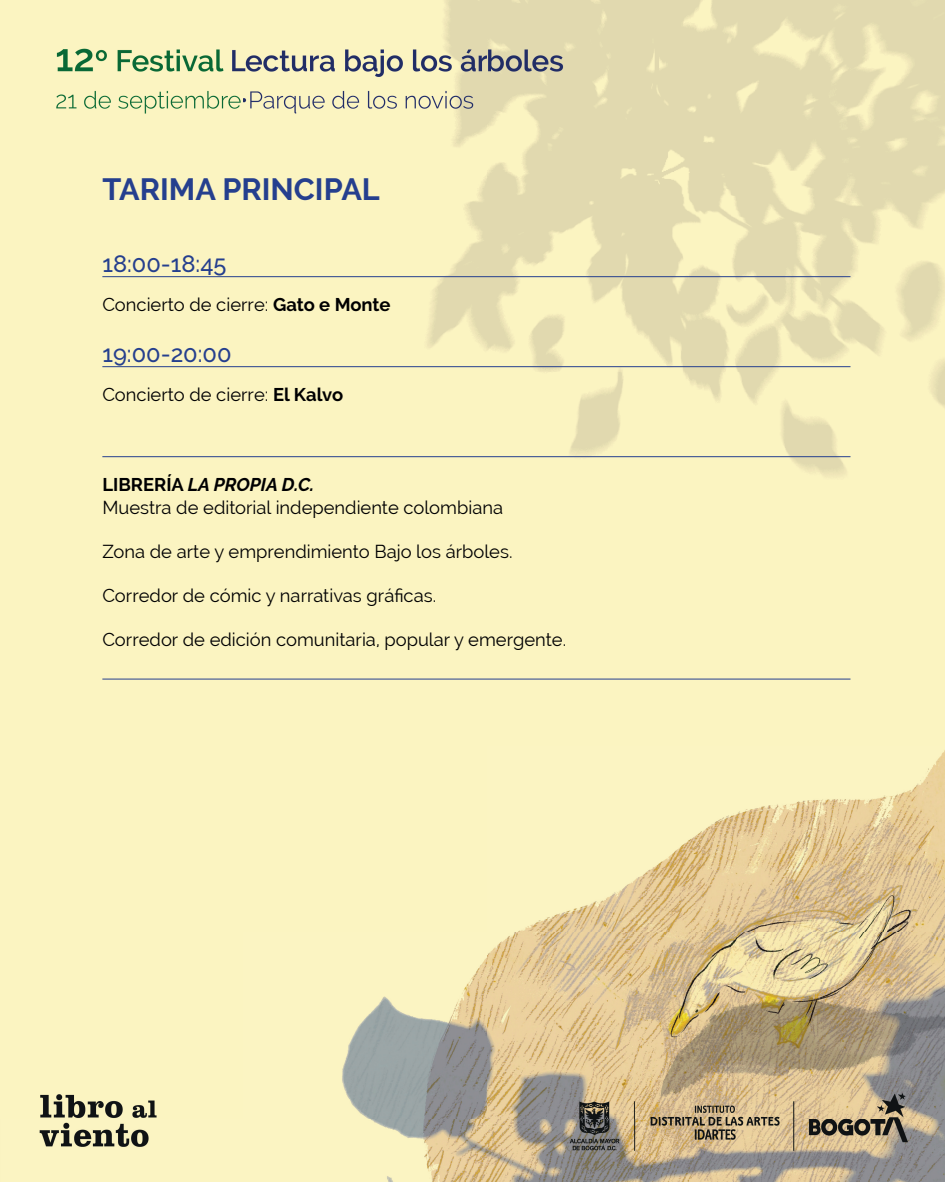
<style>
.page{position:relative;width:945px;height:1182px;background:#fff}
.page>*{position:absolute;margin:0;border:0;box-sizing:border-box;transform-origin:0 0}
.t1{font:700 30.62px "Raleway";color:#253f8e}
.t2{font:500 23.62px "Raleway";color:#253f8e}
.t3{font:18.38px/22.1px "Raleway";color:#000001}
.s1{font-weight:700}
.s2{font-weight:700;font-style:italic}
</style>
<div class="page">
<img style="left:0;top:0;width:945px;height:1181px">
<hr style="left:102px;top:276px;width:748px;height:1px;background:#253f8e">
<hr style="left:102px;top:366px;width:748px;height:1px;background:#253f8e">
<hr style="left:102px;top:456px;width:748px;height:1px;background:#253f8e">
<hr style="left:102px;top:678px;width:748px;height:1px;background:#253f8e">
<h1 class="t1" style="left:102px;top:172px;width:279px">TARIMA PRINCIPAL</h1>
<p class="t2" style="left:102px;top:250px;width:126px">18:00-18:45</p>
<p class="t3" style="left:102px;top:294px;width:290px">Concierto de cierre: <span class="s1">Gato e Monte</span></p>
<p class="t2" style="left:102px;top:340px;width:131px">19:00-20:00</p>
<p class="t3" style="left:102px;top:384px;width:242px">Concierto de cierre: <span class="s1">El Kalvo</span></p>
<p class="t3" style="left:102px;top:474px;width:402px"><span class="s1">LIBRERÍA</span> <span class="s2">LA PROPIA D.C.<br></span>Muestra de editorial independiente colombiana</p>
<p class="t3" style="left:102px;top:540px;width:412px">Zona de arte y emprendimiento Bajo los árboles.</p>
<p class="t3" style="left:102px;top:584px;width:335px">Corredor de cómic y narrativas gráficas.</p>
<p class="t3" style="left:102px;top:628px;width:465px">Corredor de edición comunitaria, popular y emergente.</p>
</div>
